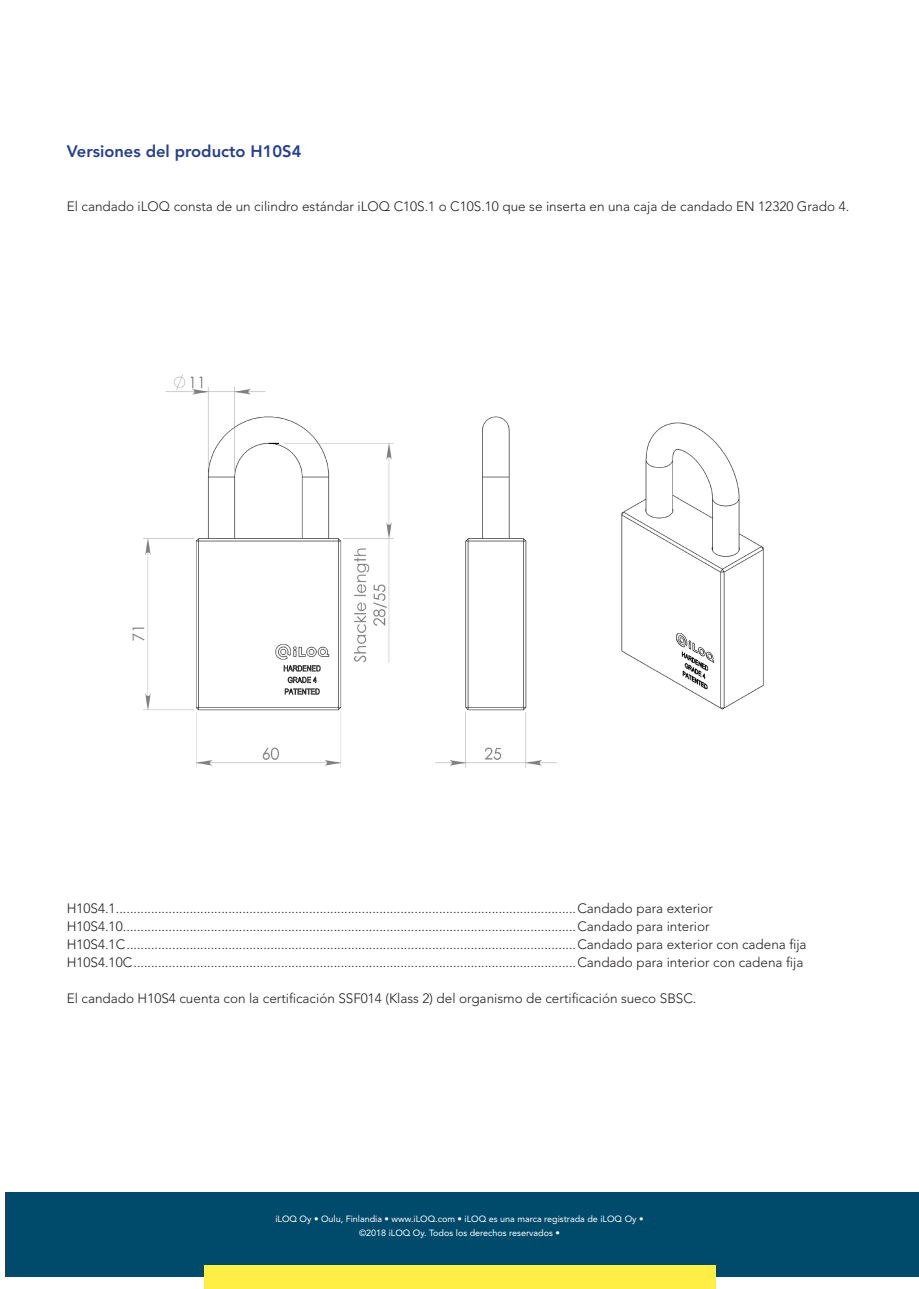
<style>
.page{position:relative;width:919px;height:1289px;background:#fff}
.page>*{position:absolute;margin:0;border:0;box-sizing:border-box;transform-origin:0 0}
.Otsikko{font:800 16.5px "Avenir LT Std";color:#253f8e}
.Taulukko{font:300 13.5px "Avenir LT Std";color:#231f20}
.t1{font:9px/13.5px "Avenir LT Std";color:#fff;text-align:center}
</style>
<div class="page">
<div style="left:5px;top:1192px;width:909px;height:84px;background:#004b6c"></div>
<div style="left:898px;top:1192px;width:20px;height:84px;background:#004b6c"></div>
<div style="left:203px;top:1265px;width:512px;height:23px;background:#ffef44"></div>
<img style="left:132px;top:374px;width:632px;height:394px">
<p class="Otsikko" style="left:67px;top:141px;width:236px">Versiones del producto H10S4</p>
<p class="Taulukko" style="left:67px;top:198px;width:783px">El candado iLOQ consta de un cilindro estándar iLOQ C10S.1 o C10S.10 que se inserta en una caja de candado EN 12320 Grado 4.</p>
<p class="Taulukko" style="left:67px;top:900px;width:647px">H10S4.1...................................................................................................................................Candado para exterior</p>
<p class="Taulukko" style="left:67px;top:918px;width:644px">H10S4.10.................................................................................................................................Candado para interior</p>
<p class="Taulukko" style="left:67px;top:936px;width:741px">H10S4.1C................................................................................................................................Candado para exterior con cadena fija</p>
<p class="Taulukko" style="left:67px;top:954px;width:738px">H10S4.10C..............................................................................................................................Candado para interior con cadena fija</p>
<p class="Taulukko" style="left:67px;top:990px;width:631px">El candado H10S4 cuenta con la certificación SSF014 (Klass 2) del organismo de certificación sueco SBSC.</p>
<p class="t1" style="left:275px;top:1212px;width:369px">iLOQ Oy • Oulu, Finlandia • www.iLOQ.com • iLOQ es una marca registrada de iLOQ Oy • ©2018 iLOQ Oy. Todos los derechos reservados •</p>
</div>
